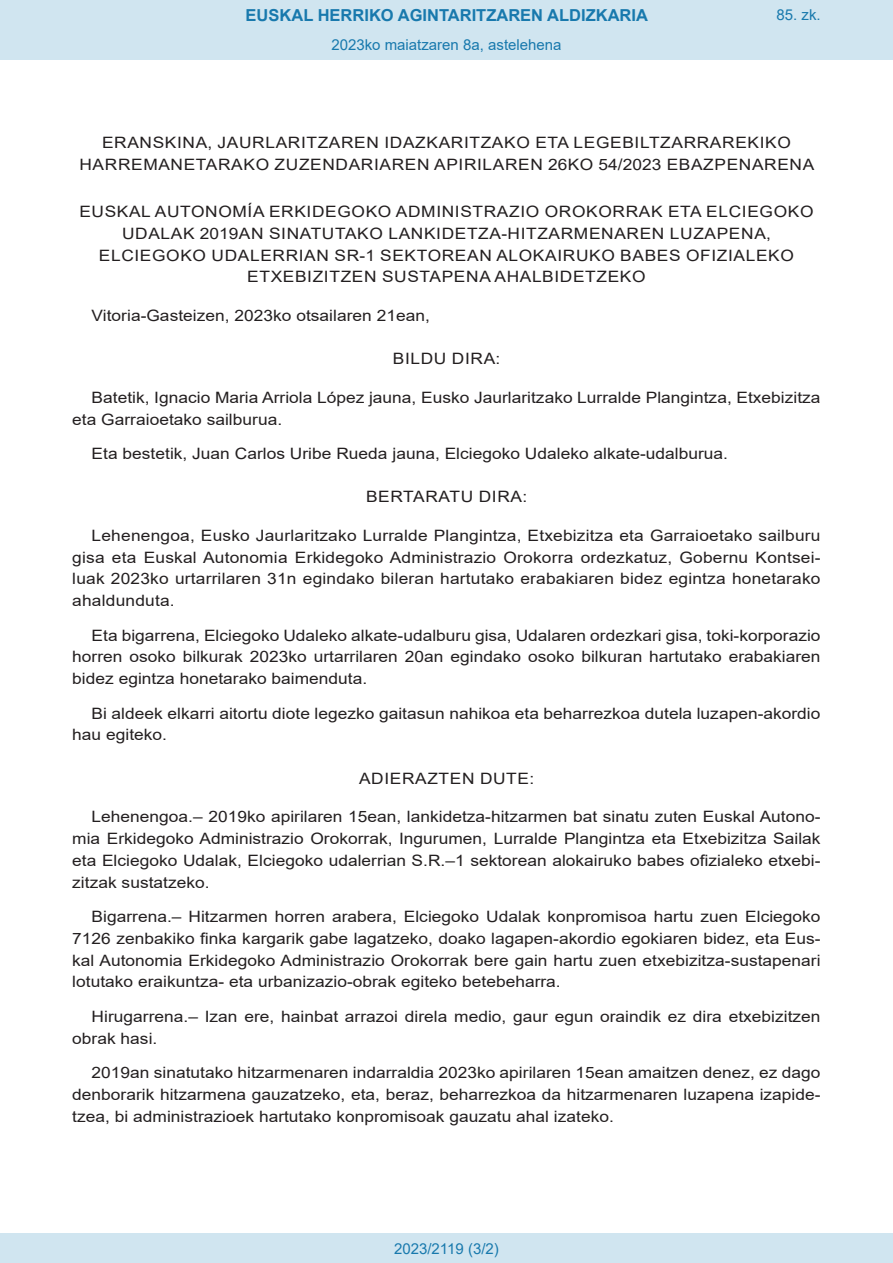
<style>
.page{position:relative;width:893px;height:1263px;background:#fff}
.page>*{position:absolute;margin:0;border:0;box-sizing:border-box;transform-origin:0 0}
.t1{font:700 16.5px "Arial";color:#1879ad}
.BOPVDetalle{font:15.6px/21.8px "Arial";color:#231f20;text-align:justify;scale:1.11 1}
.BOPVClave{font:15.6px/21.8px "Arial";letter-spacing:.035em;color:#231f20;text-align:center;scale:1.11 1}
.Paginacion_Centro{font:15px "Arial";color:#1879ad}
</style>
<div class="page">
<div style="left:0;top:0;width:893px;height:60px;background:#d0e5f0"></div>
<div style="left:0;top:1233px;width:893px;height:30px;background:#d0e5f0"></div>
<p class="t1" style="left:246px;top:3px;width:404px">EUSKAL HERRIKO AGINTARITZAREN ALDIZKARIA</p>
<p class="Paginacion_Centro" style="left:331px;top:35px;width:232px">2023ko maiatzaren 8a, astelehena</p>
<p class="Paginacion_Centro" style="left:776px;top:5px;width:46px">85. zk.</p>
<p class="BOPVClave" style="left:80px;top:132px;width:663px">ERANSKINA, JAURLARITZAREN IDAZKARITZAKO ETA LEGEBILTZARRAREKIKO<br>HARREMANETARAKO ZUZENDARIAREN APIRILAREN 26KO 54/2023 EBAZPENARENA</p>
<p class="BOPVClave" style="left:79px;top:201px;width:663px">EUSKAL AUTONOMÍA ERKIDEGOKO ADMINISTRAZIO OROKORRAK ETA ELCIEGOKO UDALAK 2019AN SINATUTAKO LANKIDETZA-HITZARMENAREN LUZAPENA, ELCIEGOKO UDALERRIAN SR-1 SEKTOREAN ALOKAIRUKO BABES OFIZIALEKO ETXEBIZITZEN SUSTAPENA AHALBIDETZEKO</p>
<p class="BOPVDetalle" style="left:92px;top:305px;width:306px">Vitoria-Gasteizen, 2023ko otsailaren 21ean,</p>
<p class="BOPVClave" style="left:393px;top:348px;width:98px">BILDU DIRA:</p>
<p class="BOPVDetalle" style="left:72px;top:386px;width:676px;text-indent:19px">Batetik, Ignacio Maria Arriola López jauna, Eusko Jaurlaritzako Lurralde Plangintza, Etxebizitza eta Garraioetako sailburua.</p>
<p class="BOPVDetalle" style="left:92px;top:443px;width:575px">Eta bestetik, Juan Carlos Uribe Rueda jauna, Elciegoko Udaleko alkate-udalburua.</p>
<p class="BOPVClave" style="left:366px;top:486px;width:147px">BERTARATU DIRA:</p>
<p class="BOPVDetalle" style="left:72px;top:524px;width:676px;text-indent:19px">Lehenengoa, Eusko Jaurlaritzako Lurralde Plangintza, Etxebizitza eta Garraioetako sailburu gisa eta Euskal Autonomia Erkidegoko Administrazio Orokorra ordezkatuz, Gobernu Kontsei&shy;luak 2023ko urtarrilaren 31n egindako bileran hartutako erabakiaren bidez egintza honetarako ahaldunduta.</p>
<p class="BOPVDetalle" style="left:72px;top:624px;width:676px;text-indent:19px">Eta bigarrena, Elciegoko Udaleko alkate-udalburu gisa, Udalaren ordezkari gisa, toki-korporazio horren osoko bilkurak 2023ko urtarrilaren 20an egindako osoko bilkuran hartutako erabakiaren bidez egintza honetarako baimenduta.</p>
<p class="BOPVDetalle" style="left:72px;top:702px;width:676px;text-indent:19px">Bi aldeek elkarri aitortu diote legezko gaitasun nahikoa eta beharrezkoa dutela luzapen-akordio hau egiteko.</p>
<p class="BOPVClave" style="left:359px;top:767px;width:159px">ADIERAZTEN DUTE:</p>
<p class="BOPVDetalle" style="left:72px;top:806px;width:676px;text-indent:19px">Lehenengoa.– 2019ko apirilaren 15ean, lankidetza-hitzarmen bat sinatu zuten Euskal Autono&shy;mia Erkidegoko Administrazio Orokorrak, Ingurumen, Lurralde Plangintza eta Etxebizitza Sailak eta Elciegoko Udalak, Elciegoko udalerrian S.R.–1 sektorean alokairuko babes ofizialeko etxebi&shy;zitzak sustatzeko.</p>
<p class="BOPVDetalle" style="left:72px;top:905px;width:676px;text-indent:19px">Bigarrena.– Hitzarmen horren arabera, Elciegoko Udalak konpromisoa hartu zuen Elciegoko 7126 zenbakiko finka kargarik gabe lagatzeko, doako lagapen-akordio egokiaren bidez, eta Eus&shy;kal Autonomia Erkidegoko Administrazio Orokorrak bere gain hartu zuen etxebizitza-sustapenari lotutako eraikuntza- eta urbanizazio-obrak egiteko betebeharra.</p>
<p class="BOPVDetalle" style="left:72px;top:1005px;width:676px;text-indent:19px">Hirugarrena.– Izan ere, hainbat arrazoi direla medio, gaur egun oraindik ez dira etxebizitzen obrak hasi.</p>
<p class="BOPVDetalle" style="left:72px;top:1061px;width:676px;text-indent:19px">2019an sinatutako hitzarmenaren indarraldia 2023ko apirilaren 15ean amaitzen denez, ez dago denborarik hitzarmena gauzatzeko, eta, beraz, beharrezkoa da hitzarmenaren luzapena izapide&shy;tzea, bi administrazioek hartutako konpromisoak gauzatu ahal izateko.</p>
<p class="Paginacion_Centro" style="left:394px;top:1238px;width:106px">2023/2119 (3/2)</p>
</div>
